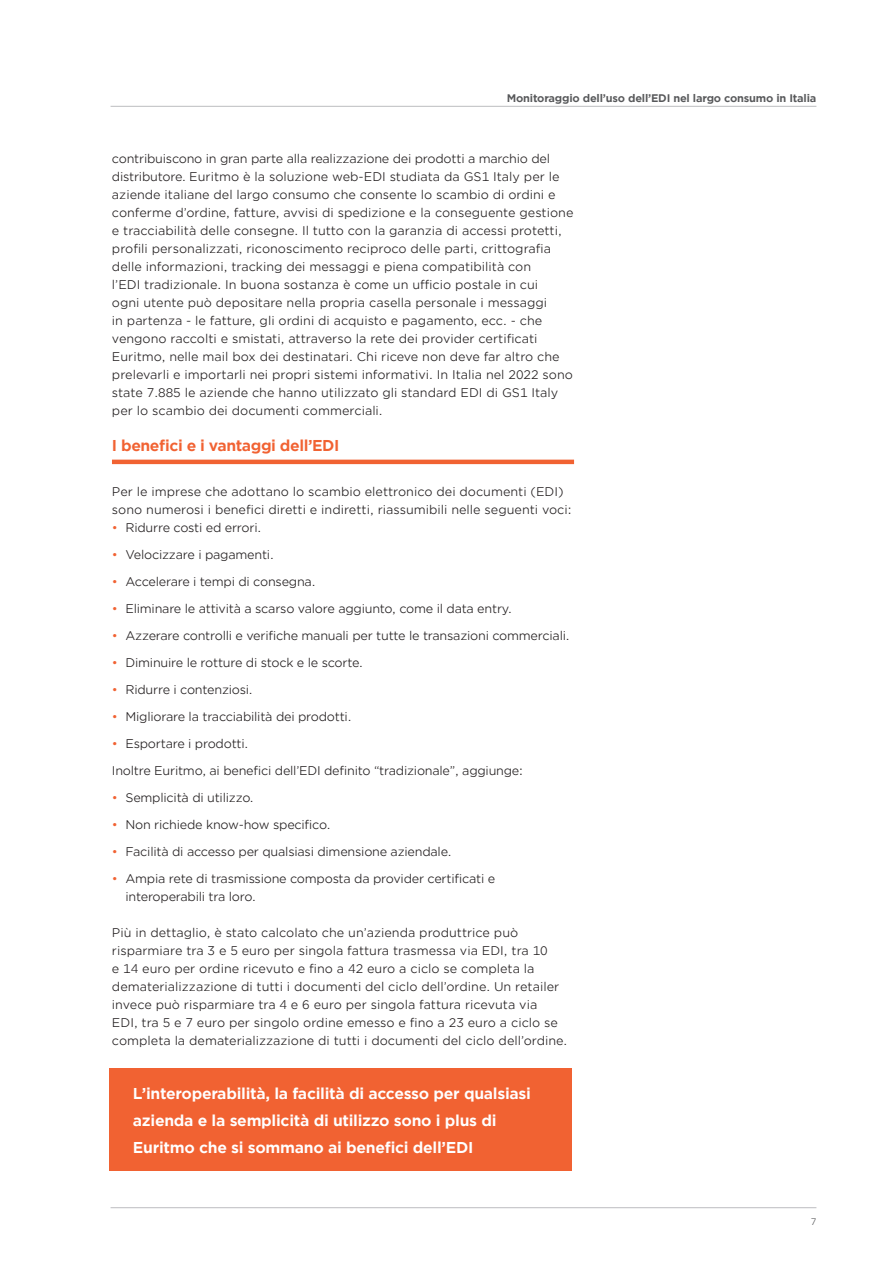
<style>
.page{position:relative;width:893px;height:1263px;background:#fff}
.page>*{position:absolute;margin:0;border:0;box-sizing:border-box;transform-origin:0 0}
._19_Call_Out__10pt__Baseline_Align{font:700 15px/27px "Gotham Office";letter-spacing:-.02em;color:#fff}
._14_Subhead_1_With_Rule__11pt__Baseline_A{font:700 15px "Gotham Office";letter-spacing:-.03em;color:#f16232}
._14_Subhead_1_With_Rule__11pt__Baseline_A-2{font:12px/18px "Gotham Office";letter-spacing:-.005em;color:#231f20}
._11_Subline__13pt__Baseline_Align{font:12px/18px "Gotham Office";color:#231f20}
._17_Bulleted_List__8pt__Baseline_Align{font:12px "Gotham Office";letter-spacing:-.02em;color:#231f20}
.t1{font:700 10.5px "Gotham Office";letter-spacing:-.02em;color:#57585a}
.t2{font:9px "Gotham Office";color:#57585a}
.s1{color:#f16232}
</style>
<div class="page">
<hr style="left:111px;top:106px;width:705px;height:1px;background:#bcbdc0">
<hr style="left:111px;top:1207px;width:705px;height:1px;background:#bcbdc0">
<hr style="left:112px;top:460px;width:462px;height:4px;background:#f16232">
<div style="left:110px;top:1068px;width:462px;height:103px;background:#f16232"></div>
<p class="t1" style="left:507px;top:91px;width:311px">Monitoraggio dell’uso dell’EDI nel largo consumo in Italia</p>
<p class="_14_Subhead_1_With_Rule__11pt__Baseline_A-2" style="left:112px;top:149px;width:463px">contribuiscono in gran parte alla realizzazione dei prodotti a marchio del distributore. Euritmo è la soluzione web-EDI studiata da GS1 Italy per le aziende italiane del largo consumo che consente lo scambio di ordini e conferme d’ordine, fatture, avvisi di spedizione e la conseguente gestione e tracciabilità delle consegne. Il tutto con la garanzia di accessi protetti, profili personalizzati, riconoscimento reciproco delle parti, crittografia delle informazioni, tracking dei messaggi e piena compatibilità con<br>l’EDI tradizionale. In buona sostanza è come un ufficio postale in cui<br>ogni utente può depositare nella propria casella personale i messaggi<br>in partenza - le fatture, gli ordini di acquisto e pagamento, ecc. - che vengono raccolti e smistati, attraverso la rete dei provider certificati Euritmo, nelle mail box dei destinatari. Chi riceve non deve far altro che prelevarli e importarli nei propri sistemi informativi. In Italia nel 2022 sono state 7.885 le aziende che hanno utilizzato gli standard EDI di GS1 Italy per lo scambio dei documenti commerciali.</p>
<p class="_14_Subhead_1_With_Rule__11pt__Baseline_A" style="left:112px;top:435px;width:229px">I benefici e i vantaggi dell’EDI</p>
<p class="_11_Subline__13pt__Baseline_Align" style="left:112px;top:482px;width:461px">Per le imprese che adottano lo scambio elettronico dei documenti (EDI) sono numerosi i benefici diretti e indiretti, riassumibili nelle seguenti voci:</p>
<p class="_14_Subhead_1_With_Rule__11pt__Baseline_A-2" style="left:112px;top:518px;width:151px"><span class="s1">•</span> Ridurre costi ed errori.</p>
<p class="_14_Subhead_1_With_Rule__11pt__Baseline_A-2" style="left:112px;top:545px;width:163px"><span class="s1">•</span> Velocizzare i pagamenti.</p>
<p class="_14_Subhead_1_With_Rule__11pt__Baseline_A-2" style="left:112px;top:572px;width:205px"><span class="s1">•</span> Accelerare i tempi di consegna.</p>
<p class="_14_Subhead_1_With_Rule__11pt__Baseline_A-2" style="left:112px;top:599px;width:401px"><span class="s1">•</span> Eliminare le attività a scarso valore aggiunto, come il data entry.</p>
<p class="_14_Subhead_1_With_Rule__11pt__Baseline_A-2" style="left:112px;top:626px;width:459px"><span class="s1">•</span> Azzerare controlli e verifiche manuali per tutte le transazioni commerciali.</p>
<p class="_14_Subhead_1_With_Rule__11pt__Baseline_A-2" style="left:112px;top:653px;width:253px"><span class="s1">•</span> Diminuire le rotture di stock e le scorte.</p>
<p class="_14_Subhead_1_With_Rule__11pt__Baseline_A-2" style="left:112px;top:680px;width:142px"><span class="s1">•</span> Ridurre i contenziosi.</p>
<p class="_14_Subhead_1_With_Rule__11pt__Baseline_A-2" style="left:112px;top:707px;width:241px"><span class="s1">•</span> Migliorare la tracciabilità dei prodotti.</p>
<p class="_14_Subhead_1_With_Rule__11pt__Baseline_A-2" style="left:112px;top:734px;width:138px"><span class="s1">•</span> Esportare i prodotti.</p>
<p class="_17_Bulleted_List__8pt__Baseline_Align" style="left:112px;top:762px;width:412px">Inoltre Euritmo, ai benefici dell’EDI definito “tradizionale”, aggiunge:</p>
<p class="_14_Subhead_1_With_Rule__11pt__Baseline_A-2" style="left:112px;top:788px;width:143px"><span class="s1">•</span> Semplicità di utilizzo.</p>
<p class="_14_Subhead_1_With_Rule__11pt__Baseline_A-2" style="left:112px;top:815px;width:220px"><span class="s1">•</span> Non richiede know-how specifico.</p>
<p class="_14_Subhead_1_With_Rule__11pt__Baseline_A-2" style="left:112px;top:842px;width:341px"><span class="s1">•</span> Facilità di accesso per qualsiasi dimensione aziendale.</p>
<p class="_14_Subhead_1_With_Rule__11pt__Baseline_A-2" style="left:125px;top:869px;width:371px;text-indent:-14px"><span class="s1">•</span> Ampia rete di trasmissione composta da provider certificati e interoperabili tra loro.</p>
<p class="_11_Subline__13pt__Baseline_Align" style="left:112px;top:923px;width:457px">Più in dettaglio, è stato calcolato che un’azienda produttrice può risparmiare tra 3 e 5 euro per singola fattura trasmessa via EDI, tra 10<br>e 14 euro per ordine ricevuto e fino a 42 euro a ciclo se completa la dematerializzazione di tutti i documenti del ciclo dell’ordine. Un retailer invece può risparmiare tra 4 e 6 euro per singola fattura ricevuta via<br>EDI, tra 5 e 7 euro per singolo ordine emesso e fino a 23 euro a ciclo se completa la dematerializzazione di tutti i documenti del ciclo dell’ordine.</p>
<p class="_19_Call_Out__10pt__Baseline_Align" style="left:133px;top:1079px;width:400px">L’interoperabilità, la facilità di accesso per qualsiasi azienda e la semplicità di utilizzo sono i plus di<br>Euritmo che si sommano ai benefici dell’EDI</p>
<p class="t2" style="left:811px;top:1215px;width:7px">7</p>
</div>
